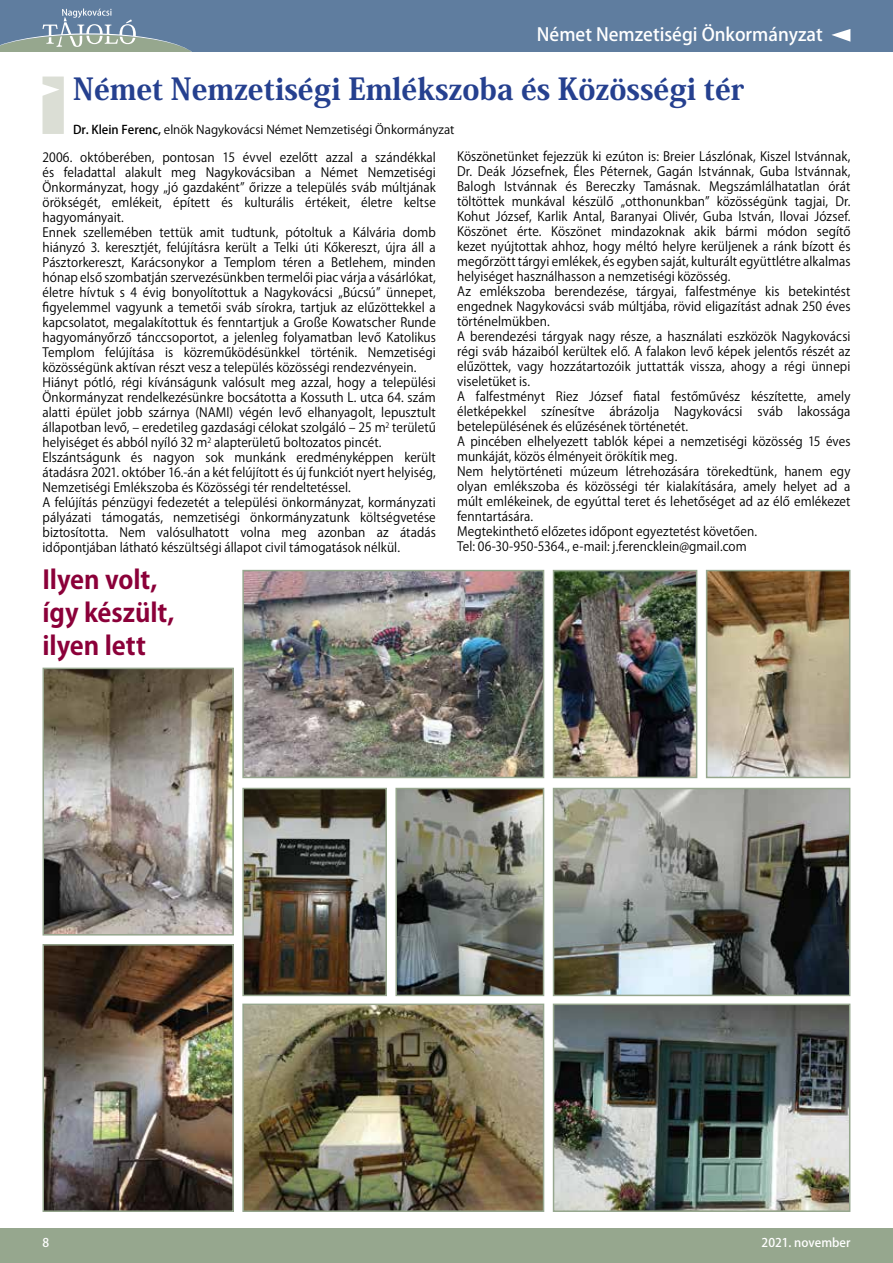
<style>
.page{position:relative;width:893px;height:1263px;background:#fff}
.page>*{position:absolute;margin:0;border:0;box-sizing:border-box;transform-origin:0 0}
.t1{font:800 30px "Koz Min Pr 6 N";color:#25408f}
.t2{font:700 25.5px/33px "Koz Go Pr 6 N";letter-spacing:-.005em;color:#8b0039}
.t3{font:500 18px "Koz Go Pr 6 N";color:#fff}
.t4{font:12.75px/15px "Koz Go Pr 6 N";letter-spacing:.005em;color:#000;scale:.95 1}
.t5{font:12px "Koz Go Pr 6 N";color:#000}
.t6{font:500 12px "Koz Go Pr 6 N";color:#fff}
.s1{font-weight:500}
</style>
<div class="page">
<div style="left:0;top:0;width:893px;height:51px;background:#5f7d9f"></div>
<svg style="left:831px;top:29px;width:19px;height:13px"></svg>
<svg style="left:0;top:9px;width:191px;height:42px"></svg>
<div style="left:0;top:1229px;width:893px;height:34px;background:#96a78e"></div>
<svg style="left:43px;top:77px;width:21px;height:57px"></svg>
<img style="left:556px;top:1006px;width:291px;height:203px">
<div style="left:553px;top:1003px;width:297px;height:209px;border:2px solid #96a78e"></div>
<img style="left:46px;top:671px;width:185px;height:261px">
<div style="left:43px;top:668px;width:191px;height:267px;border:2px solid #96a78e"></div>
<img style="left:46px;top:947px;width:185px;height:262px">
<div style="left:43px;top:944px;width:191px;height:268px;border:2px solid #96a78e"></div>
<img style="left:245px;top:1006px;width:296px;height:203px">
<div style="left:242px;top:1003px;width:302px;height:209px;border:2px solid #96a78e"></div>
<img style="left:398px;top:791px;width:143px;height:202px">
<div style="left:395px;top:788px;width:149px;height:208px;border:2px solid #96a78e"></div>
<img style="left:556px;top:791px;width:291px;height:202px">
<div style="left:553px;top:788px;width:297px;height:208px;border:2px solid #96a78e"></div>
<img style="left:556px;top:573px;width:138px;height:202px">
<div style="left:553px;top:570px;width:144px;height:208px;border:2px solid #96a78e"></div>
<img style="left:245px;top:573px;width:296px;height:202px">
<div style="left:242px;top:570px;width:302px;height:208px;border:2px solid #96a78e"></div>
<img style="left:709px;top:573px;width:138px;height:202px">
<div style="left:706px;top:570px;width:144px;height:208px;border:2px solid #96a78e"></div>
<img style="left:245px;top:791px;width:139px;height:202px">
<div style="left:242px;top:788px;width:145px;height:208px;border:2px solid #96a78e"></div>
<h3 class="t3" style="left:537px;top:25px;width:287px">Német Nemzetiségi Önkormányzat</h3>
<h1 class="t1" style="left:73px;top:72px;width:673px">Német Nemzetiségi Emlékszoba és Közösségi tér</h1>
<p class="t5" style="left:73px;top:123px;width:383px"><span class="s1">Dr. Klein Ferenc,</span> elnök Nagykovácsi Német Nemzetiségi Önkormányzat</p>
<p class="t4" style="left:43px;top:150px;width:416px">2006. októberében, pontosan 15 évvel ezelőtt azzal a szándékkal és feladattal alakult meg Nagykovácsiban a Német Nemzetiségi Önkormányzat, hogy „jó gazdaként” őrizze a település sváb múltjának örökségét, emlékeit, épített és kulturális értékeit, életre keltse hagyományait.<br>Ennek szellemében tettük amit tudtunk, pótoltuk a Kálvária domb hiányzó 3. keresztjét, felújításra került a Telki úti Kőkereszt, újra áll a Pásztorkereszt, Karácsonykor a Templom téren a Betlehem, minden hónap első szombatján szervezésünkben termelői piac várja a vásárlókat, életre hívtuk s 4 évig bonyolítottuk a Nagykovácsi „Búcsú” ünnepet, figyelemmel vagyunk a temetői sváb sírokra, tartjuk az elűzöttekkel a kapcsolatot, megalakítottuk és fenntartjuk a Große Kowatscher Runde hagyományőrző tánccsoportot, a jelenleg folyamatban levő Katolikus Templom felújítása is közreműködésünkkel történik. Nemzetiségi közösségünk aktívan részt vesz a település közösségi rendezvényein.<br>Hiányt pótló, régi kívánságunk valósult meg azzal, hogy a települési Önkormányzat rendelkezésünkre bocsátotta a Kossuth L. utca 64. szám alatti épület jobb szárnya (NAMI) végén levő elhanyagolt, lepusztult állapotban levő, – eredetileg gazdasági célokat szolgáló – 25 m<sup>2</sup> területű helyiséget és abból nyíló 32 m<sup>2</sup> alapterületű boltozatos pincét.<br>Elszántságunk és nagyon sok munkánk eredményképpen került átadásra 2021. október 16.-án a két felújított és új funkciót nyert helyiség, Nemzetiségi Emlékszoba és Közösségi tér rendeltetéssel.<br>A felújítás pénzügyi fedezetét a települési önkormányzat, kormányzati pályázati támogatás, nemzetiségi önkormányzatunk költségvetése biztosította. Nem valósulhatott volna meg azonban az átadás időpontjában látható készültségi állapot civil támogatások nélkül.</p>
<p class="t4" style="left:457px;top:149px;width:416px">Köszönetünket fejezzük ki ezúton is: Breier Lászlónak, Kiszel Istvánnak, Dr. Deák Józsefnek, Éles Péternek, Gagán Istvánnak, Guba Istvánnak, Balogh Istvánnak és Bereczky Tamásnak. Megszámlálhatatlan órát töltöttek munkával készülő „otthonunkban” közösségünk tagjai, Dr.<br>Kohut József, Karlik Antal, Baranyai Olivér, Guba István, Ilovai József.<br>Köszönet érte. Köszönet mindazoknak akik bármi módon segítő kezet nyújtottak ahhoz, hogy méltó helyre kerüljenek a ránk bízott és megőrzött tárgyi emlékek, és egyben saját, kulturált együttlétre alkalmas helyiséget használhasson a nemzetiségi közösség.<br>Az emlékszoba berendezése, tárgyai, falfestménye kis betekintést engednek Nagykovácsi sváb múltjába, rövid eligazítást adnak 250 éves történelmükben.<br>A berendezési tárgyak nagy része, a használati eszközök Nagykovácsi régi sváb házaiból kerültek elő. A falakon levő képek jelentős részét az elűzöttek, vagy hozzátartozóik juttatták vissza, ahogy a régi ünnepi viseletüket is.<br>A falfestményt Riez József fiatal festőművész készítette, amely életképekkel színesítve ábrázolja Nagykovácsi sváb lakossága betelepülésének és elűzésének történetét.<br>A pincében elhelyezett tablók képei a nemzetiségi közösség 15 éves munkáját, közös élményeit örökítik meg.<br>Nem helytörténeti múzeum létrehozására törekedtünk, hanem egy olyan emlékszoba és közösségi tér kialakítására, amely helyet ad a múlt emlékeinek, de egyúttal teret és lehetőséget ad az élő emlékezet fenntartására.<br>Megtekinthető előzetes időpont egyeztetést követően.<br>Tel: 06-30-950-5364., e-mail: j.ferencklein@gmail.com</p>
<h2 class="t2" style="left:43px;top:564px;width:133px">Ilyen volt, így készült, ilyen lett</h2>
<p class="t6" style="left:43px;top:1236px;width:8px">8</p>
<p class="t6" style="left:762px;top:1236px;width:90px">2021. november</p>
<p class="t6" style="left:43px;top:1236px;width:8px">4</p>
<p class="t6" style="left:782px;top:1236px;width:70px">015. március</p>
</div>
